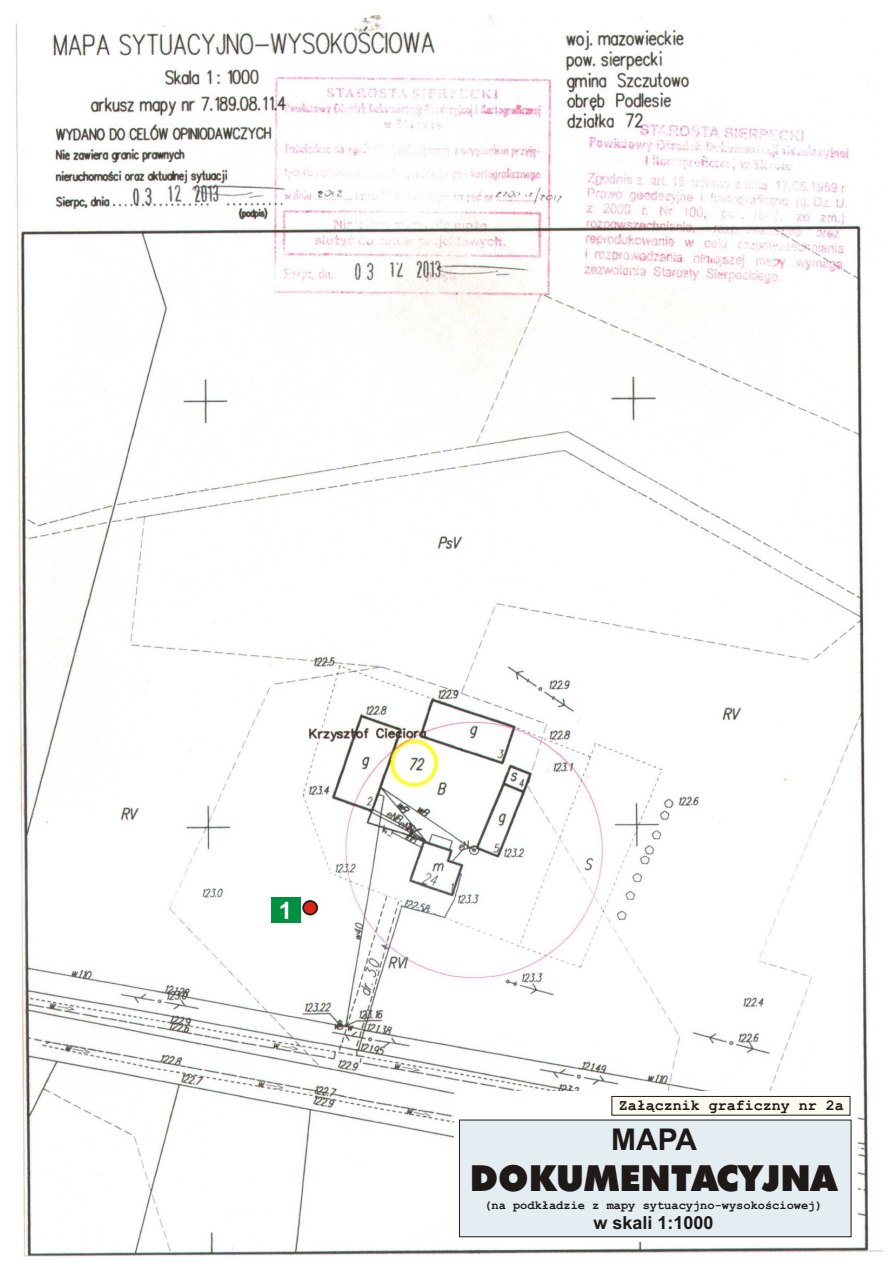
<style>
.page{position:relative;width:894px;height:1263px;background:#fff}
.page>*{position:absolute;margin:0;border:0;box-sizing:border-box;transform-origin:0 0}
.t1{font:36px "Futura X Blk BT";color:#1f1a17}
.t2{font:700 30px "Arial CE";color:#1f1a17}
.t3{font:700 24px "Arial CE";color:#fff}
.t4{font:700 18px "Arial CE";color:#1f1a17}
.t5{font:700 15px "Courier New CE";color:#1f1a17}
.t6{font:700 12px "Courier New CE";color:#1f1a17}
</style>
<div class="page">
<img style="left:15px;top:15px;width:867px;height:1242px">
<div style="left:302px;top:900px;width:16px;height:15px;background:#d9261c;border:2px solid #1f1a17;border-radius:50%"></div>
<div style="left:454px;top:1091px;width:403px;height:150px;background:#fff"></div>
<div style="left:611px;top:1096px;width:239px;height:20px;background:#fafaed;border:1px solid #1f1a17"></div>
<div style="left:459px;top:1120px;width:392px;height:117px;background:#e3edf2;border:1px solid #1f1a17"></div>
<div style="left:271px;top:897px;width:30px;height:26px;background:#009140"></div>
<h3 class="t3" style="left:279px;top:902px;width:15px">1</h3>
<p class="t5" style="left:619px;top:1101px;width:226px">Za³¹cznik graficzny nr 2a</p>
<h2 class="t2" style="left:611px;top:1128px;width:88px">MAPA</h2>
<h1 class="t1" style="left:470px;top:1163px;width:369px">DOKUMENTACYJNA</h1>
<p class="t6" style="left:484px;top:1202px;width:340px">(na podk³adzie z mapy sytuacyjno-wysokoœciowej)</p>
<h3 class="t4" style="left:593px;top:1216px;width:122px">w skali 1:1000</h3>
</div>
